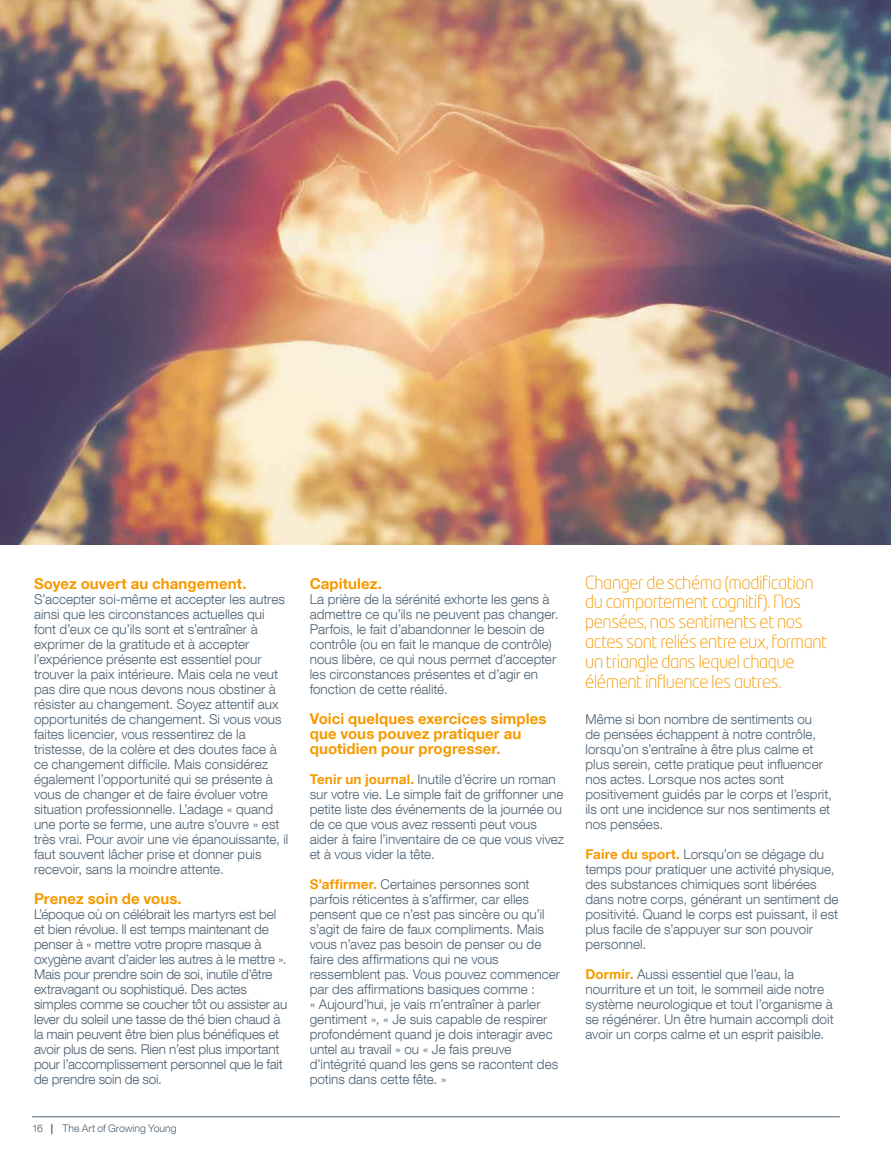
<style>
.page{position:relative;width:891px;height:1161px;background:#fff}
.page>*{position:absolute;margin:0;border:0;box-sizing:border-box;transform-origin:0 0}
.t1{font:300 18px/19.8px "Neo Tech Pro";letter-spacing:-.02em;color:#f59a00}
.t2{font:700 15px/15px "Helvetica Neue LT Com";letter-spacing:.005em;color:#f59a00}
.t3{font:300 13.5px/15px "Helvetica Neue LT Com";color:#4d6172}
.t4{font:300 10.5px "Helvetica Neue LT Com";color:#4d6172}
.s1{font-weight:700}
.s2{font-weight:700;color:#f59a00}
</style>
<div class="page">
<hr style="left:32px;top:1116px;width:808px;height:1px;background:#4d6172">
<img style="left:0;top:0;width:891px;height:544px">
<p class="t2" style="left:34px;top:576px;width:214px">Soyez ouvert au changement.</p>
<p class="t3" style="left:34px;top:591px;width:256px">S’accepter soi-même et accepter les autres ainsi que les circonstances actuelles qui font d’eux ce qu’ils sont et s’entraîner à exprimer de la gratitude et à accepter l’expérience présente est essentiel pour trouver la paix intérieure. Mais cela ne veut pas dire que nous devons nous obstiner à résister au changement. Soyez attentif aux opportunités de changement. Si vous vous faites licencier, vous ressentirez de la tristesse, de la colère et des doutes face à ce changement difficile. Mais considérez également l’opportunité qui se présente à vous de changer et de faire évoluer votre situation professionnelle. L’adage « quand une porte se ferme, une autre s’ouvre » est très vrai. Pour avoir une vie épanouissante, il faut souvent lâcher prise et donner puis recevoir, sans la moindre attente.</p>
<p class="t2" style="left:34px;top:891px;width:149px">Prenez soin de vous.</p>
<p class="t3" style="left:34px;top:906px;width:255px">L’époque où on célébrait les martyrs est bel et bien révolue. Il est temps maintenant de penser à « mettre votre propre masque à oxygène avant d’aider les autres à le mettre ».<br>Mais pour prendre soin de soi, inutile d’être extravagant ou sophistiqué. Des actes simples comme se coucher tôt ou assister au lever du soleil une tasse de thé bien chaud à la main peuvent être bien plus bénéfiques et avoir plus de sens. Rien n’est plus important pour l’accomplissement personnel que le fait de prendre soin de soi.</p>
<p class="t4" style="left:32px;top:1122px;width:13px">16</p>
<p class="t4" style="left:51px;top:1122px;width:127px"><span class="s1">|</span> The Art of Growing Young</p>
<p class="t2" style="left:310px;top:576px;width:74px">Capitulez.</p>
<p class="t3" style="left:310px;top:591px;width:250px">La prière de la sérénité exhorte les gens à admettre ce qu’ils ne peuvent pas changer.<br>Parfois, le fait d’abandonner le besoin de contrôle (ou en fait le manque de contrôle) nous libère, ce qui nous permet d’accepter les circonstances présentes et d’agir en fonction de cette réalité.</p>
<p class="t2" style="left:310px;top:711px;width:238px">Voici quelques exercices simples que vous pouvez pratiquer au quotidien pour progresser.</p>
<p class="t3" style="left:310px;top:771px;width:256px"><span class="s2">Tenir un journal.</span> Inutile d’écrire un roman sur votre vie. Le simple fait de griffonner une petite liste des événements de la journée ou de ce que vous avez ressenti peut vous aider à faire l’inventaire de ce que vous vivez et à vous vider la tête.</p>
<p class="t3" style="left:310px;top:876px;width:252px"><span class="s2">S’affirmer.</span> Certaines personnes sont parfois réticentes à s’affirmer, car elles pensent que ce n’est pas sincère ou qu’il s’agit de faire de faux compliments. Mais vous n’avez pas besoin de penser ou de faire des affirmations qui ne vous ressemblent pas. Vous pouvez commencer par des affirmations basiques comme :<br>« Aujourd’hui, je vais m’entraîner à parler gentiment », « Je suis capable de respirer profondément quand je dois interagir avec untel au travail » ou « Je fais preuve d’intégrité quand les gens se racontent des potins dans cette fête. »</p>
<h1 class="t1" style="left:585px;top:572px;width:244px">Changer de schéma (modification du comportement cognitif). Nos pensées, nos sentiments et nos actes sont reliés entre eux, formant un triangle dans lequel chaque élément influence les autres.</h1>
<p class="t3" style="left:585px;top:711px;width:248px">Même si bon nombre de sentiments ou<br>de pensées échappent à notre contrôle, lorsqu’on s’entraîne à être plus calme et plus serein, cette pratique peut influencer nos actes. Lorsque nos actes sont positivement guidés par le corps et l’esprit, ils ont une incidence sur nos sentiments et nos pensées.</p>
<p class="t3" style="left:585px;top:846px;width:255px"><span class="s2">Faire du sport.</span> Lorsqu’on se dégage du temps pour pratiquer une activité physique, des substances chimiques sont libérées dans notre corps, générant un sentiment de positivité. Quand le corps est puissant, il est plus facile de s’appuyer sur son pouvoir personnel.</p>
<p class="t3" style="left:585px;top:966px;width:250px"><span class="s2">Dormir.</span> Aussi essentiel que l’eau, la nourriture et un toit, le sommeil aide notre système neurologique et tout l’organisme à se régénérer. Un être humain accompli doit avoir un corps calme et un esprit paisible.</p>
</div>
